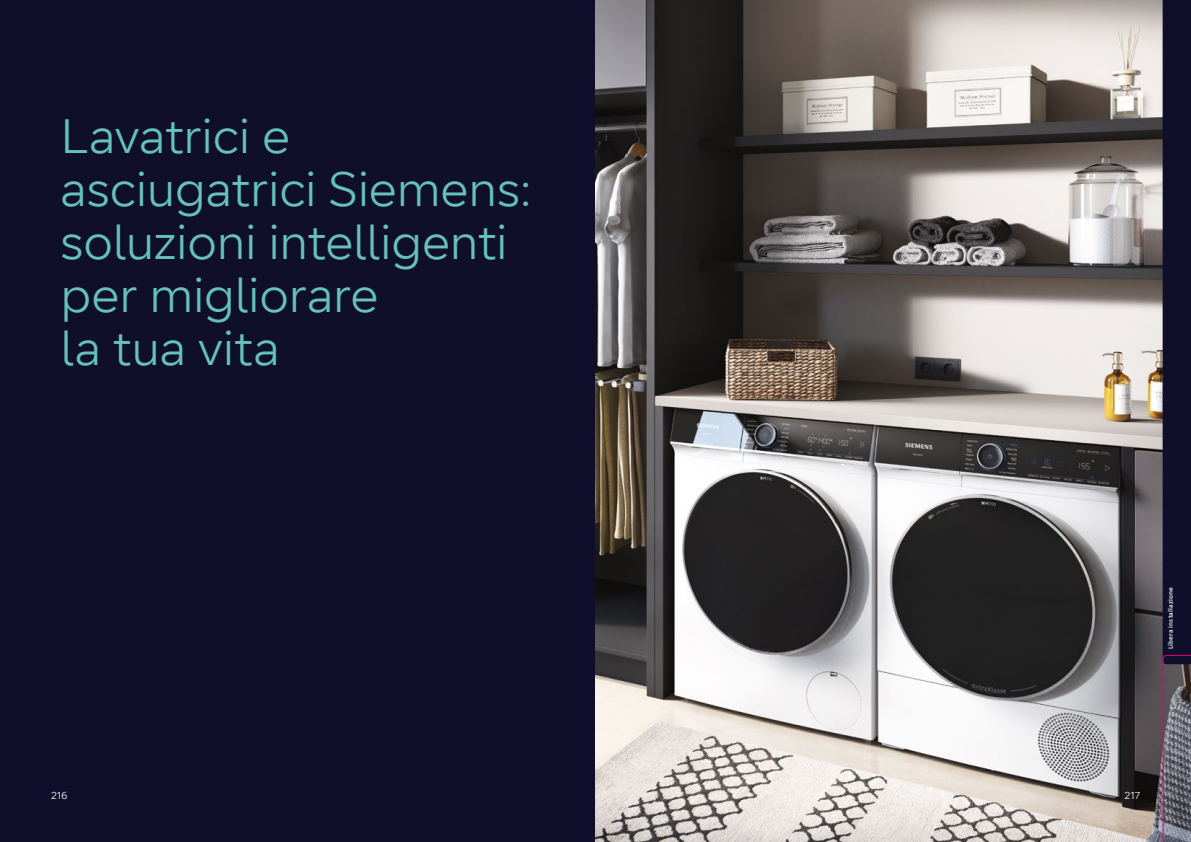
<style>
.page{position:relative;width:1191px;height:842px;background:#fff}
.page>*{position:absolute;margin:0;border:0;box-sizing:border-box;transform-origin:0 0}
.t1{font:48px/52.8px "Siemens Progress";letter-spacing:-.02em;color:#66c1be}
.t2{font:10px "Siemens Progress";color:#fff}
.t3{font:700 6.5px "Siemens Sans";letter-spacing:.025em;color:#fff}
</style>
<div class="page">
<div style="left:0;top:0;width:602px;height:842px;background:#0f0f2b"></div>
<img style="left:596px;top:0;width:566px;height:842px">
<svg style="left:1162px;top:0;width:29px;height:842px;background:#25233b"></svg>
<p class="t1" style="left:60px;top:109px;width:472px">Lavatrici e asciugatrici Siemens: soluzioni intelligenti per migliorare<br>la tua vita</p>
<p class="t3" style="left:1166px;top:649px;width:63px;rotate:-90deg">Libera installazione</p>
<p class="t2" style="left:51px;top:789px;width:18px">216</p>
<p class="t2" style="left:1124px;top:789px;width:17px">217</p>
</div>
